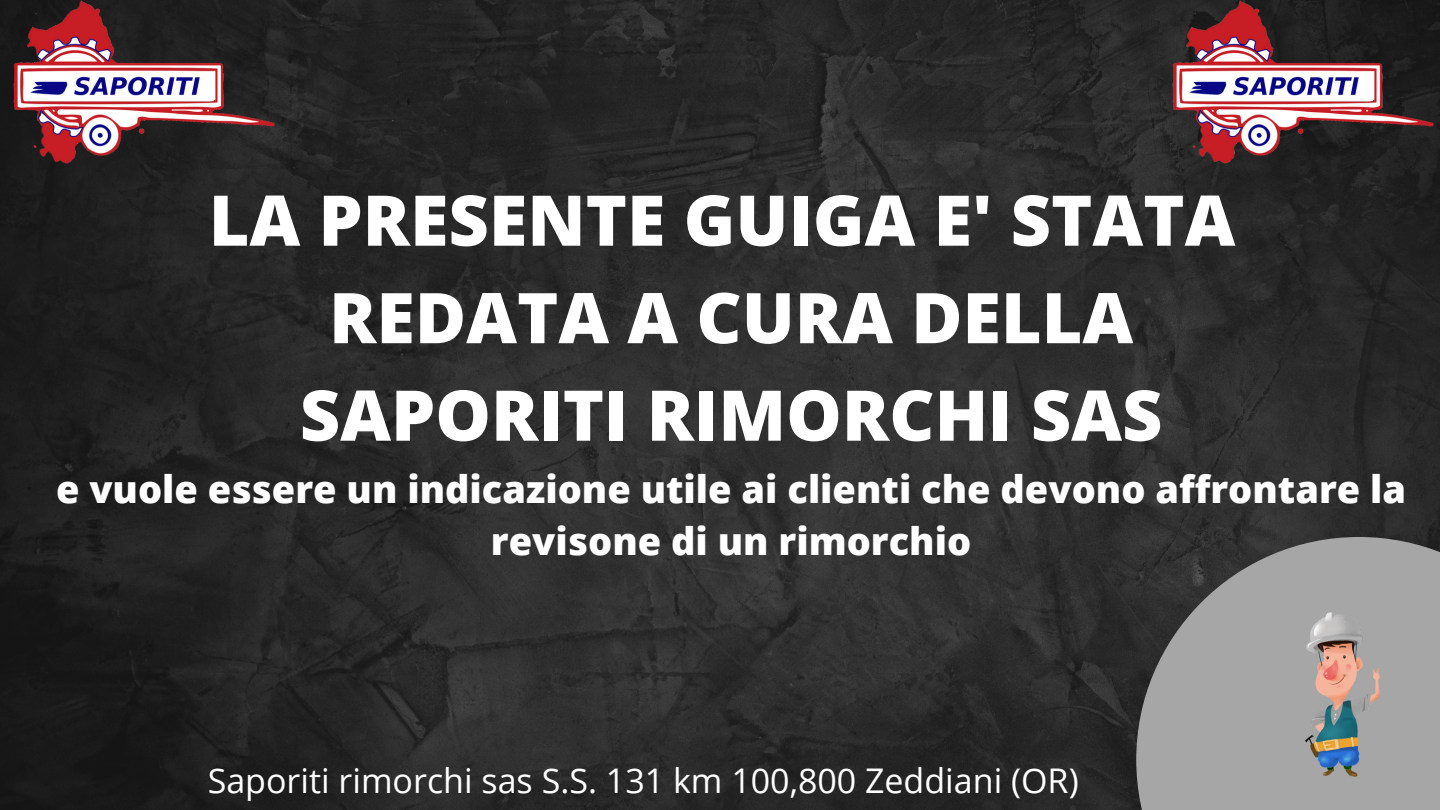
<style>
.page{position:relative;width:1440px;height:810px;background:#fff}
.page>*{position:absolute;margin:0;border:0;box-sizing:border-box;transform-origin:0 0}
.t1{font:800 70px "Open Sans";color:#fff}
.t2{font:800 38px/52.5px "Open Sans";color:#fff;text-align:center}
.t3{font:34px "Open Sans";color:#fff}
</style>
<div class="page">
<img style="left:0;top:0;width:1440px;height:810px">
<img style="left:11px;top:0;width:270px;height:166px">
<img style="left:1170px;top:0;width:270px;height:166px">
<svg style="left:1136px;top:537px;width:304px;height:273px;background:#939393"></svg>
<img style="left:1305px;top:612px;width:74px;height:165px">
<p class="t1" style="left:209px;top:171px;width:1028px">LA PRESENTE GUIGA E' STATA</p>
<p class="t1" style="left:329px;top:268px;width:806px">REDATA A CURA DELLA</p>
<p class="t1" style="left:300px;top:366px;width:864px">SAPORITI RIMORCHI SAS</p>
<p class="t2" style="left:56px;top:462px;width:1352px">e vuole essere un indicazione utile ai clienti che devono affrontare la revisone di un rimorchio</p>
<p class="t3" style="left:208px;top:757px;width:873px">Saporiti rimorchi sas S.S. 131 km 100,800 Zeddiani (OR)</p>
</div>
